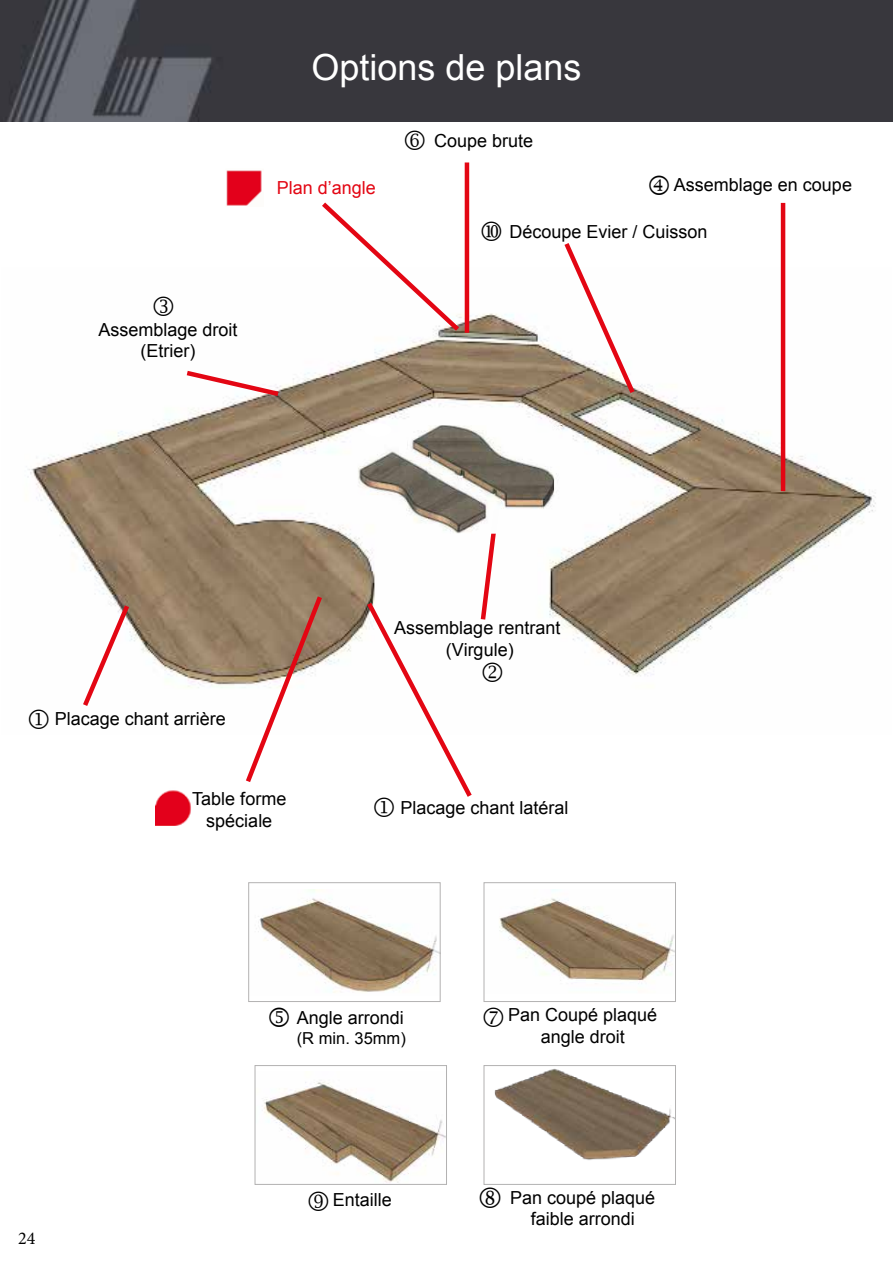
<style>
.page{position:relative;width:893px;height:1263px;background:#fff}
.page>*{position:absolute;margin:0;border:0;box-sizing:border-box;transform-origin:0 0}
.t1{font:36px "Arial";color:#fff}
.t2{font:27px "Wingdings 2";color:#000}
.t3{font:18px/21.6px "Arial";color:#000;text-align:center}
.t4{font:18px "Arial";color:#e30613}
.t5{font:18px "Minion Pro";color:#000}
.t6{font:16.5px "Arial";color:#000}
</style>
<div class="page">
<img style="left:27px;top:267px;width:849px;height:421px">
<img style="left:155px;top:790px;width:36px;height:35px">
<img style="left:256px;top:889px;width:183px;height:104px">
<div style="left:248px;top:882px;width:193px;height:120px;border:1px solid #b3b2b2"></div>
<hr style="left:465px;top:162px;width:4px;height:171px;background:#e30613">
<svg style="left:182px;top:368px;width:101px;height:31px"></svg>
<svg style="left:79px;top:600px;width:54px;height:106px"></svg>
<svg style="left:561px;top:243px;width:77px;height:155px"></svg>
<svg style="left:317px;top:202px;width:147px;height:133px"></svg>
<svg style="left:242px;top:591px;width:84px;height:191px"></svg>
<img style="left:264px;top:1081px;width:181px;height:102px">
<div style="left:255px;top:1065px;width:192px;height:120px;border:1px solid #b3b2b2"></div>
<img style="left:499px;top:889px;width:175px;height:95px">
<div style="left:484px;top:882px;width:192px;height:120px;border:1px solid #b3b2b2"></div>
<img style="left:494px;top:1068px;width:180px;height:92px">
<div style="left:484px;top:1065px;width:192px;height:120px;border:1px solid #b3b2b2"></div>
<img style="left:226px;top:170px;width:36px;height:36px">
<img style="left:0;top:0;width:893px;height:122px">
<img style="left:358px;top:425px;width:204px;height:109px">
<div style="left:364px;top:423px;width:28px;height:14px;background:#fff;border-radius:50%"></div>
<hr style="left:781px;top:203px;width:4px;height:288px;background:#e30613">
<svg style="left:363px;top:498px;width:139px;height:299px"></svg>
<h2 class="t2" style="left:151px;top:293px;width:26px">●</h2>
<p class="t3" style="left:98px;top:319px;width:141px">Assemblage droit (Etrier)</p>
<h1 class="t1" style="left:311px;top:44px;width:272px">Options de plans</h1>
<p class="t4" style="left:277px;top:176px;width:101px">Plan d’angle</p>
<p class="t3" style="left:434px;top:130px;width:101px">Coupe brute</p>
<p class="t3" style="left:674px;top:174px;width:180px">Assemblage en coupe</p>
<p class="t3" style="left:509px;top:221px;width:200px">Découpe Evier / Cuisson</p>
<p class="t3" style="left:55px;top:708px;width:173px">Placage chant arrière</p>
<p class="t3" style="left:192px;top:788px;width:96px">Table forme spéciale</p>
<p class="t3" style="left:394px;top:617px;width:168px">Assemblage rentrant (Virgule)</p>
<p class="t3" style="left:400px;top:797px;width:170px">Placage chant latéral</p>
<p class="t5" style="left:18px;top:1226px;width:19px">24</p>
<h2 class="t2" style="left:267px;top:1004px;width:26px">■</h2>
<p class="t3" style="left:297px;top:1007px;width:109px">Angle arrondi</p>
<p class="t6" style="left:297px;top:1027px;width:111px">(R min. 35mm)</p>
<p class="t3" style="left:333px;top:1189px;width:61px">Entaille</p>
<p class="t3" style="left:508px;top:1004px;width:151px">Pan Coupé plaqué angle droit</p>
<p class="t3" style="left:531px;top:1187px;width:126px;text-align:left;text-indent:-53px">❑ Pan coupé plaqué faible arrondi</p>
</div>
